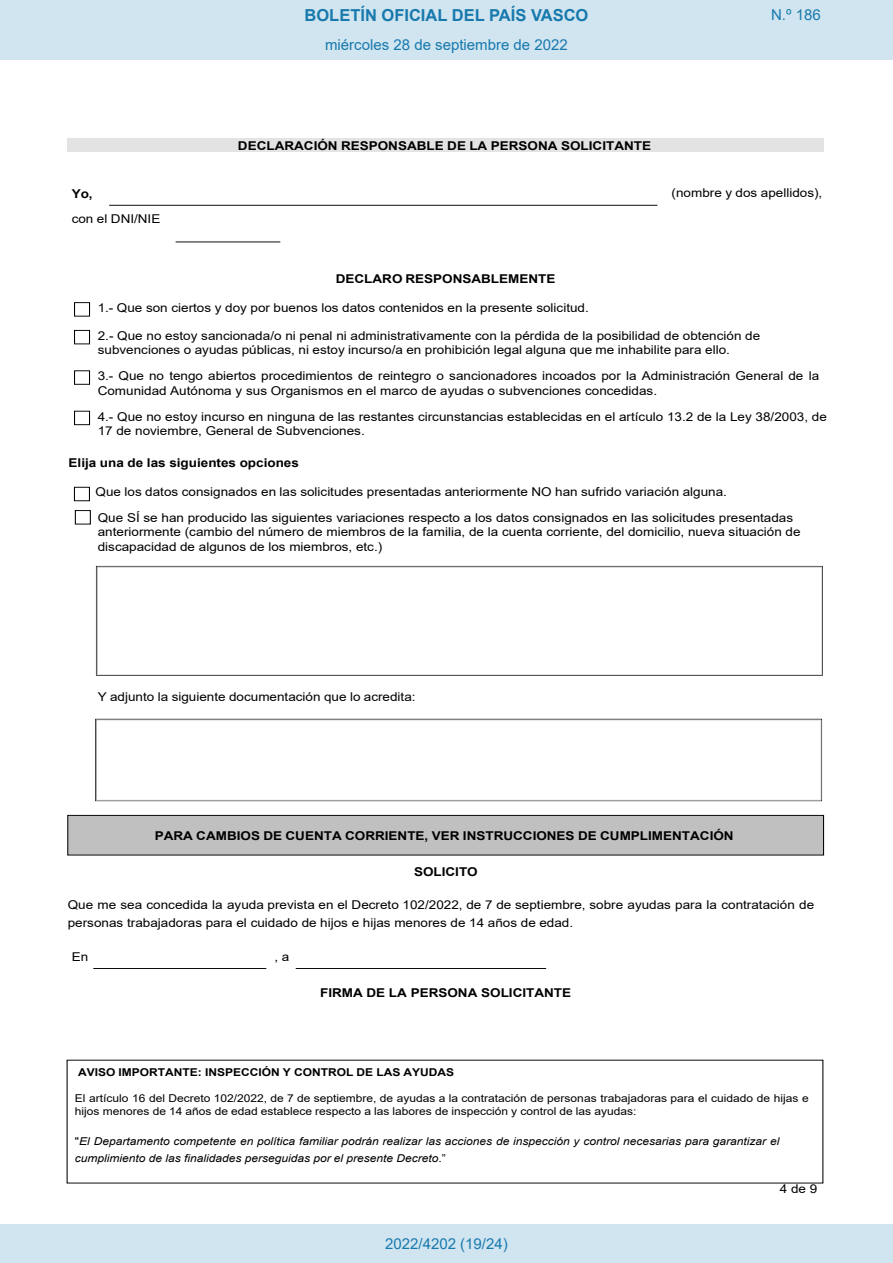
<style>
.page{position:relative;width:893px;height:1263px;background:#fff}
.page>*{position:absolute;margin:0;border:0;box-sizing:border-box;transform-origin:0 0}
.t1{font:700 16.5px "Arial";color:#1879ad}
.Paginacion_Centro{font:15px "Arial";color:#1879ad}
.t2{font:12.15px/14.5px "Arial";color:#000;scale:1.11 1}
.t3{font:700 12.15px "Arial";color:#000;scale:1.11 1}
.t4{font:10.8px/12.5px "Arial";color:#000;scale:1.11 1}
.t5{font:italic 10.8px/16.8px "Arial";color:#000;scale:1.11 1}
.t6{font:700 10.8px "Arial";color:#000;scale:1.11 1}
.s1{font-weight:700}
.s2{font-style:normal}
</style>
<div class="page">
<hr style="left:67px;top:138px;width:4px;height:14px;background:#e3e3e3">
<div style="left:71px;top:138px;width:167px;height:14px;background:#e3e3e3"></div>
<div style="left:238px;top:138px;width:100px;height:14px;background:#e3e3e3"></div>
<hr style="left:338px;top:138px;width:3px;height:14px;background:#e3e3e3">
<div style="left:341px;top:138px;width:103px;height:14px;background:#e3e3e3"></div>
<hr style="left:444px;top:138px;width:3px;height:14px;background:#e3e3e3">
<div style="left:447px;top:138px;width:19px;height:14px;background:#e3e3e3"></div>
<hr style="left:466px;top:138px;width:3px;height:14px;background:#e3e3e3">
<div style="left:469px;top:138px;width:18px;height:14px;background:#e3e3e3"></div>
<hr style="left:487px;top:138px;width:4px;height:14px;background:#e3e3e3">
<div style="left:491px;top:138px;width:67px;height:14px;background:#e3e3e3"></div>
<hr style="left:558px;top:138px;width:3px;height:14px;background:#e3e3e3">
<div style="left:561px;top:138px;width:90px;height:14px;background:#e3e3e3"></div>
<div style="left:651px;top:138px;width:172px;height:14px;background:#e3e3e3"></div>
<hr style="left:176px;top:242px;width:104px;height:1px;background:#000">
<hr style="left:109px;top:205px;width:548px;height:1px;background:#000">
<div style="left:74px;top:302px;width:16px;height:14px;border:1px solid #000"></div>
<div style="left:74px;top:330px;width:16px;height:14px;border:1px solid #000"></div>
<div style="left:74px;top:370px;width:16px;height:15px;border:1px solid #000"></div>
<div style="left:74px;top:487px;width:16px;height:14px;border:1px solid #000"></div>
<div style="left:75px;top:510px;width:16px;height:14px;border:1px solid #000"></div>
<svg style="left:96px;top:566px;width:727px;height:110px;fill:#595858"></svg>
<svg style="left:97px;top:567px;width:725px;height:108px"></svg>
<svg style="left:96px;top:719px;width:725px;height:81px"></svg>
<div style="left:68px;top:815px;width:755px;height:40px;background:#c0c0c0"></div>
<div style="left:67px;top:815px;width:757px;height:40px;border:1px solid #000"></div>
<hr style="left:93px;top:968px;width:173px;height:1px;background:#000">
<hr style="left:296px;top:968px;width:250px;height:1px;background:#000">
<div style="left:74px;top:411px;width:16px;height:14px;border:1px solid #000"></div>
<div style="left:0;top:0;width:893px;height:60px;background:#d0e5f0"></div>
<div style="left:0;top:1225px;width:893px;height:38px;background:#d0e5f0"></div>
<h1 class="t1" style="left:305px;top:3px;width:285px">BOLETÍN OFICIAL DEL PAÍS VASCO</h1>
<p class="Paginacion_Centro" style="left:771px;top:5px;width:51px">N.º 186</p>
<p class="Paginacion_Centro" style="left:325px;top:35px;width:244px">miércoles 28 de septiembre de 2022</p>
<p class="t3" style="left:238px;top:137px;width:374px">DECLARACIÓN RESPONSABLE DE LA PERSONA SOLICITANTE</p>
<p class="t2" style="left:72px;top:182px;width:81px;line-height:24.3px"><span class="s1">Yo,<br></span>con el DNI/NIE</p>
<p class="t2" style="left:672px;top:186px;width:137px">(nombre y dos apellidos),</p>
<p class="t3" style="left:336px;top:270px;width:199px">DECLARO RESPONSABLEMENTE</p>
<p class="t2" style="left:98px;top:300px;width:444px">1.- Que son ciertos y doy por buenos los datos contenidos en la presente solicitud.</p>
<p class="t2" style="left:98px;top:328px;width:598px">2.- Que no estoy sancionada/o ni penal ni administrativamente con la pérdida de la posibilidad de obtención de subvenciones o ayudas públicas, ni estoy incurso/a en prohibición legal alguna que me inhabilite para ello.</p>
<p class="t2" style="left:98px;top:369px;width:651px">3.- Que no tengo abiertos procedimientos de reintegro o sancionadores incoados por la Administración General de la<br>Comunidad Autónoma y sus Organismos en el marco de ayudas o subvenciones concedidas.</p>
<p class="t2" style="left:98px;top:409px;width:658px">4.- Que no estoy incurso en ninguna de las restantes circunstancias establecidas en el artículo 13.2 de la Ley 38/2003, de<br>17 de noviembre, General de Subvenciones.</p>
<p class="t3" style="left:69px;top:454px;width:209px">Elija una de las siguientes opciones</p>
<p class="t2" style="left:96px;top:478px;width:630px;line-height:26.1px">Que los datos consignados en las solicitudes presentadas anteriormente NO han sufrido variación alguna.<br>Que SÍ se han producido las siguientes variaciones respecto a los datos consignados en las solicitudes presentadas</p>
<p class="t2" style="left:98px;top:524px;width:635px">anteriormente (cambio del número de miembros de la familia, de la cuenta corriente, del domicilio, nueva situación de discapacidad de algunos de los miembros, etc.)</p>
<p class="t2" style="left:98px;top:689px;width:288px">Y adjunto la siguiente documentación que lo acredita:</p>
<p class="t3" style="left:155px;top:827px;width:523px">PARA CAMBIOS DE CUENTA CORRIENTE, VER INSTRUCCIONES DE CUMPLIMENTACIÓN</p>
<p class="t3" style="left:414px;top:863px;width:59px">SOLICITO</p>
<p class="t2" style="left:68px;top:896px;width:674px;line-height:17.5px">Que me sea concedida la ayuda prevista en el Decreto 102/2022, de 7 de septiembre, sobre ayudas para la contratación de personas trabajadoras para el cuidado de hijos e hijas menores de 14 años de edad.</p>
<p class="t2" style="left:72px;top:950px;width:16px">En</p>
<p class="t2" style="left:274px;top:950px;width:15px">, a</p>
<p class="t3" style="left:320px;top:984px;width:228px">FIRMA DE LA PERSONA SOLICITANTE</p>
<p class="t6" style="left:78px;top:1065px;width:340px">AVISO IMPORTANTE: INSPECCIÓN Y CONTROL DE LAS AYUDAS</p>
<p class="t4" style="left:75px;top:1092px;width:663px">El artículo 16 del Decreto 102/2022, de 7 de septiembre, de ayudas a la contratación de personas trabajadoras para el cuidado de hijas e hijos menores de 14 años de edad establece respecto a las labores de inspección y control de las ayudas:</p>
<p class="t5" style="left:75px;top:1133px;width:636px"><span class="s2">"</span>El Departamento competente en política familiar podrán realizar las acciones de inspección y control necesarias para garantizar el cumplimiento de las finalidades perseguidas por el presente Decreto<span class="s2">.”</span></p>
<p class="Paginacion_Centro" style="left:385px;top:1234px;width:124px">2022/4202 (19/24)</p>
<p class="t2" style="left:780px;top:1182px;width:35px">4 de 9</p>
</div>
